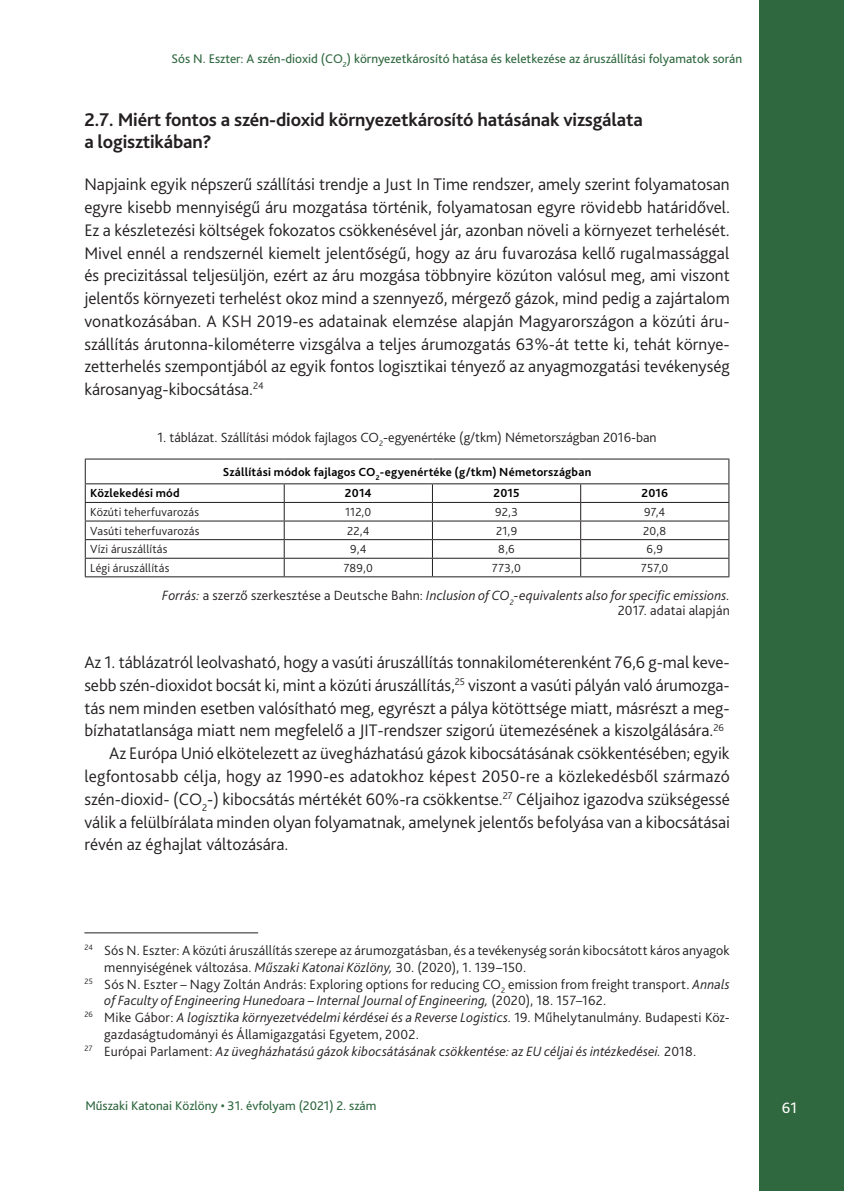
<style>
.page{position:relative;width:844px;height:1191px;background:#fff}
.page>*{position:absolute;margin:0;border:0;box-sizing:border-box;transform-origin:0 0}
.Címsor_2{font:700 19.25px/22.8px "Bliss Pro";letter-spacing:-.01em;color:#231f20}
.Szöveg_1st{font:300 17.5px/22.8px "Bliss Pro";color:#231f20;text-align:justify}
.Szöveg{font:300 17.5px/22.8px "Bliss Pro";color:#231f20;text-align:justify}
.t1{font:15.75px "Bliss Pro";color:#fff}
.Lábjegyzet{font:300 14px/16.8px "Bliss Pro";letter-spacing:.01em;color:#231f20}
.ábra_forrás{font:italic 300 14px/14.7px "Bliss Pro";letter-spacing:.015em;color:#231f20;text-align:right}
.Lábjegyzet-2{font:italic 300 14px "Bliss Pro";letter-spacing:.015em;color:#231f20}
.táblázat{font:300 14px "Bliss Pro";color:#231f20}
.t2{font:13.12px "Bliss Pro";color:#2f673f}
._7_3__Táblázatok_tar{font:300 12.25px "Bliss Pro";letter-spacing:.015em;color:#231f20}
._7_1__Táblázatok_fej{font:700 12.25px "Bliss Pro";letter-spacing:.02em;color:#000}
.s1{font-style:normal}
.s2{font-style:italic}
</style>
<div class="page">
<div style="left:759px;top:0;width:84px;height:1191px;background:#2f673f"></div>
<hr style="left:85px;top:458px;width:199px;height:1px;background:#231f20">
<hr style="left:284px;top:458px;width:148px;height:1px;background:#231f20">
<hr style="left:432px;top:458px;width:148px;height:1px;background:#231f20">
<hr style="left:580px;top:458px;width:149px;height:1px;background:#231f20">
<hr style="left:85px;top:483px;width:199px;height:1px;background:#231f20">
<hr style="left:284px;top:483px;width:148px;height:1px;background:#231f20">
<hr style="left:432px;top:483px;width:148px;height:1px;background:#231f20">
<hr style="left:580px;top:483px;width:149px;height:1px;background:#231f20">
<hr style="left:85px;top:502px;width:199px;height:1px;background:#231f20">
<hr style="left:284px;top:502px;width:148px;height:1px;background:#231f20">
<hr style="left:432px;top:502px;width:148px;height:1px;background:#231f20">
<hr style="left:580px;top:502px;width:149px;height:1px;background:#231f20">
<hr style="left:85px;top:520px;width:199px;height:1px;background:#231f20">
<hr style="left:284px;top:520px;width:148px;height:1px;background:#231f20">
<hr style="left:432px;top:520px;width:148px;height:1px;background:#231f20">
<hr style="left:580px;top:520px;width:149px;height:1px;background:#231f20">
<hr style="left:85px;top:539px;width:199px;height:1px;background:#231f20">
<hr style="left:284px;top:539px;width:148px;height:1px;background:#231f20">
<hr style="left:432px;top:539px;width:148px;height:1px;background:#231f20">
<hr style="left:580px;top:539px;width:149px;height:1px;background:#231f20">
<hr style="left:85px;top:558px;width:199px;height:1px;background:#231f20">
<svg style="left:85px;top:459px;width:1px;height:117px"></svg>
<hr style="left:284px;top:558px;width:148px;height:1px;background:#231f20">
<svg style="left:284px;top:484px;width:1px;height:92px"></svg>
<hr style="left:432px;top:558px;width:148px;height:1px;background:#231f20">
<svg style="left:432px;top:484px;width:1px;height:92px"></svg>
<hr style="left:580px;top:558px;width:149px;height:1px;background:#231f20">
<svg style="left:580px;top:484px;width:1px;height:92px"></svg>
<svg style="left:728px;top:459px;width:1px;height:117px"></svg>
<hr style="left:85px;top:576px;width:199px;height:1px;background:#231f20">
<hr style="left:284px;top:576px;width:148px;height:1px;background:#231f20">
<hr style="left:432px;top:576px;width:148px;height:1px;background:#231f20">
<hr style="left:580px;top:576px;width:149px;height:1px;background:#231f20">
<hr style="left:84px;top:932px;width:174px;height:1px;background:#231f20">
<p class="t2" style="left:171px;top:50px;width:572px">Sós N. Eszter: A szén-dioxid (CO<sub>2</sub>) környezetkárosító hatása és keletkezése az áruszállítási folyamatok során</p>
<p class="Címsor_2" style="left:84px;top:107px;width:559px">2.7. Miért fontos a szén-dioxid környezetkárosító hatásának vizsgálata a logisztikában?</p>
<p class="Szöveg_1st" style="left:84px;top:173px;width:647px">Napjaink egyik népszerű szállítási trendje a Just In Time rendszer, amely szerint folyamatosan egyre kisebb mennyiségű áru mozgatása történik, folyamatosan egyre rövidebb határidővel.<br>Ez a készletezési költségek fokozatos csökkenésével jár, azonban növeli a környezet terhelését.<br>Mivel ennél a rendszernél kiemelt jelentőségű, hogy az áru fuvarozása kellő rugalmassággal és precizitással teljesüljön, ezért az áru mozgása többnyire közúton valósul meg, ami viszont jelentős környezeti terhelést okoz mind a szennyező, mérgező gázok, mind pedig a zajártalom vonatkozásában. A KSH 2019-es adatainak elemzése alapján Magyarországon a közúti áru&shy;szállítás árutonna-kilométerre vizsgálva a teljes árumozgatás 63%-át tette ki, tehát környe&shy;zetterhelés szempontjából az egyik fontos logisztikai tényező az anyagmozgatási tevékenység károsanyag-kibocsátása.<sup>24</sup></p>
<p class="táblázat" style="left:157px;top:428px;width:500px">1. táblázat. Szállítási módok fajlagos CO<sub>2</sub>-egyenértéke (g/tkm) Németországban 2016-ban</p>
<p class="_7_1__Táblázatok_fej" style="left:223px;top:464px;width:370px">Szállítási módok fajlagos CO<sub>2</sub>-egyenértéke (g/tkm) Németországban</p>
<p class="_7_1__Táblázatok_fej" style="left:90px;top:486px;width:91px">Közlekedési mód</p>
<p class="_7_1__Táblázatok_fej" style="left:345px;top:486px;width:28px">2014</p>
<p class="_7_1__Táblázatok_fej" style="left:493px;top:486px;width:28px">2015</p>
<p class="_7_1__Táblázatok_fej" style="left:641px;top:486px;width:28px">2016</p>
<p class="_7_3__Táblázatok_tar" style="left:90px;top:504px;width:110px">Közúti teherfuvarozás</p>
<p class="_7_3__Táblázatok_tar" style="left:345px;top:504px;width:28px">112,0</p>
<p class="_7_3__Táblázatok_tar" style="left:495px;top:504px;width:24px">92,3</p>
<p class="_7_3__Táblázatok_tar" style="left:644px;top:504px;width:23px">97,4</p>
<p class="_7_3__Táblázatok_tar" style="left:90px;top:523px;width:111px">Vasúti teherfuvarozás</p>
<p class="_7_3__Táblázatok_tar" style="left:347px;top:523px;width:24px">22,4</p>
<p class="_7_3__Táblázatok_tar" style="left:496px;top:523px;width:23px">21,9</p>
<p class="_7_3__Táblázatok_tar" style="left:643px;top:523px;width:25px">20,8</p>
<p class="_7_3__Táblázatok_tar" style="left:90px;top:541px;width:79px">Vízi áruszállítás</p>
<p class="_7_3__Táblázatok_tar" style="left:350px;top:541px;width:18px">9,4</p>
<p class="_7_3__Táblázatok_tar" style="left:498px;top:541px;width:18px">8,6</p>
<p class="_7_3__Táblázatok_tar" style="left:646px;top:541px;width:18px">6,9</p>
<p class="_7_3__Táblázatok_tar" style="left:90px;top:560px;width:81px">Légi áruszállítás</p>
<p class="_7_3__Táblázatok_tar" style="left:344px;top:560px;width:30px">789,0</p>
<p class="_7_3__Táblázatok_tar" style="left:492px;top:560px;width:30px">773,0</p>
<p class="_7_3__Táblázatok_tar" style="left:641px;top:560px;width:29px">757,0</p>
<p class="ábra_forrás" style="left:162px;top:587px;width:569px">Forrás: <span class="s1">a szerző szerkesztése a Deutsche Bahn:</span> Inclusion of CO<sub>2</sub>-equivalents also for specific emissions.<br><span class="s1">2017. adatai alapján</span></p>
<p class="Szöveg_1st" style="left:84px;top:650px;width:646px">Az 1. táblázatról leolvasható, hogy a vasúti áruszállítás tonnakilométerenként 76,6 g-mal keve&shy;sebb szén-dioxidot bocsát ki, mint a közúti áruszállítás,<sup>25</sup> viszont a vasúti pályán való árumozga&shy;tás nem minden esetben valósítható meg, egyrészt a pálya kötöttsége miatt, másrészt a meg&shy;bízhatatlansága miatt nem megfelelő a JIT-rendszer szigorú ütemezésének a kiszolgálására.<sup>26</sup></p>
<p class="Szöveg" style="left:84px;top:741px;width:647px;text-indent:25px">Az Európa Unió elkötelezett az üvegházhatású gázok kibocsátásának csökkentésében; egyik legfontosabb célja, hogy az -1990-es adatokhoz képest 2050-re a közlekedésből származó szén-dioxid- (CO<sub>2</sub>-) kibocsátás mértékét 60%-ra csökkentse.<sup>27</sup> Céljaihoz igazodva szükségessé válik a felülbírálata minden olyan folyamatnak, amelynek jelentős befolyása van a kibocsátásai révén az éghajlat változására.</p>
<p class="Lábjegyzet" style="left:104px;top:941px;width:627px;text-indent:-20px"><sup>24</sup> Sós N. Eszter: A közúti áruszállítás szerepe az árumozgatásban, és a tevékenység során kibocsátott káros anyagok mennyiségének változása. <span class="s2">Műszaki Katonai Közlöny,</span> 30. (2020), 1. 139–150.</p>
<p class="Lábjegyzet" style="left:104px;top:975px;width:627px;text-indent:-20px"><sup>25</sup> Sós N. Eszter – Nagy Zoltán András: Exploring options for reducing CO<sub>2</sub> emission from freight transport. <span class="s2">Annals of Faculty of Engineering Hunedoara – Internal Journal of Engineering,</span> (2020), 18. 157–162.</p>
<p class="Lábjegyzet" style="left:104px;top:1008px;width:627px;text-indent:-20px"><sup>26</sup> Mike Gábor: <span class="s2">A logisztika környezetvédelmi kérdései és a Reverse Logistics.</span> 19. Műhelytanulmány. Budapesti Köz&shy;gazdaságtudományi és Államigazgatási Egyetem, 2002.</p>
<p class="Lábjegyzet-2" style="left:84px;top:1042px;width:613px"><sup>27</sup> <span class="s1">Európai Parlament:</span> Az üvegházhatású gázok kibocsátásának csökkentése: az EU céljai és intézkedései. <span class="s1">2018.</span></p>
<p class="t2" style="left:85px;top:1098px;width:292px">Műszaki Katonai Közlöny • 31. évfolyam (2021) 2. szám</p>
<p class="t1" style="left:781px;top:1098px;width:17px">61</p>
</div>
